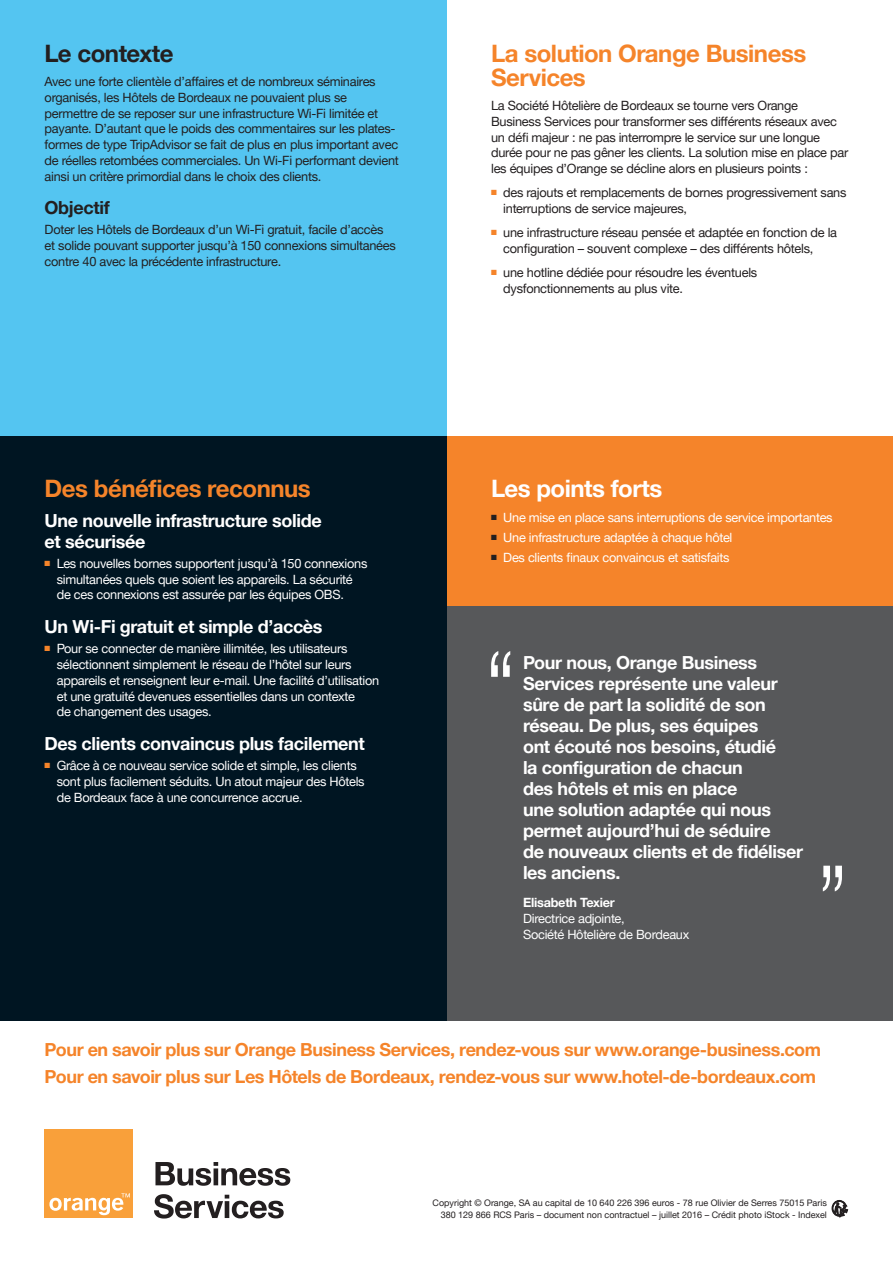
<style>
.page{position:relative;width:893px;height:1263px;background:#fff}
.page>*{position:absolute;margin:0;border:0;box-sizing:border-box;transform-origin:0 0}
.t1{font:700 24px/24px "Helvetica Neue";letter-spacing:-.02em;color:#f5842a}
.t2{font:700 24px "Helvetica Neue";letter-spacing:-.02em;color:#fff}
.t3{font:700 24px "Helvetica Neue";letter-spacing:-.02em;color:#231f20}
.t4{font:700 18px/21px "Helvetica Neue";letter-spacing:-.02em;color:#fff}
.t5{font:700 18px/26.7px "Helvetica Neue";letter-spacing:-.02em;color:#f5842a}
.t6{font:700 18px "Helvetica Neue";letter-spacing:-.02em;color:#231f20}
.t7{font:12.75px/15.8px "Helvetica Neue";letter-spacing:-.02em;color:#231f20}
.t8{font:12.75px/15.8px "Helvetica Neue";letter-spacing:-.02em;color:#fff}
.t9{font:700 12.75px "Helvetica Neue";letter-spacing:-.02em;color:#fff}
.t10{font:9px/12px "Helvetica Neue";color:#231f20;text-align:right}
.s1{color:#f5842a}
.s2{color:#231f20}
</style>
<div class="page">
<div style="left:446px;top:436px;width:447px;height:170px;background:#f5842a"></div>
<div style="left:446px;top:606px;width:447px;height:414px;background:#57585a"></div>
<div style="left:0;top:0;width:446px;height:510px;background:#54c5f1"></div>
<div style="left:0;top:436px;width:446px;height:584px;background:#001522"></div>
<div style="left:45px;top:1129px;width:88px;height:89px;background:#f9a03a"></div>
<svg style="left:49px;top:1193px;width:81px;height:22px"></svg>
<svg style="left:155px;top:1162px;width:135px;height:24px"></svg>
<svg style="left:154px;top:1194px;width:130px;height:24px"></svg>
<svg style="left:491px;top:651px;width:19px;height:26px"></svg>
<svg style="left:823px;top:866px;width:19px;height:25px"></svg>
<svg style="left:831px;top:1200px;width:17px;height:18px"></svg>
<h1 class="t3" style="left:45px;top:38px;width:130px">Le contexte</h1>
<p class="t7" style="left:45px;top:74px;width:356px">Avec une forte clientèle d’affaires et de nombreux séminaires organisés, les Hôtels de Bordeaux ne pouvaient plus se permettre de se reposer sur une infrastructure Wi-Fi limitée et payante. D’autant que le poids des commentaires sur les plates&shy;formes de type TripAdvisor se fait de plus en plus important avec de réelles retombées commerciales. Un Wi-Fi performant devient ainsi un critère primordial dans le choix des clients.</p>
<h2 class="t6" style="left:45px;top:197px;width:67px">Objectif</h2>
<p class="t7" style="left:45px;top:222px;width:353px">Doter les Hôtels de Bordeaux d’un Wi-Fi gratuit, facile d’accès et solide pouvant supporter jusqu’à 150 connexions simultanées contre 40 avec la précédente infrastructure.</p>
<h1 class="t1" style="left:45px;top:477px;width:268px">Des bénéfices reconnus</h1>
<h2 class="t4" style="left:45px;top:510px;width:279px">Une nouvelle infrastructure solide et sécurisée</h2>
<p class="t8" style="left:57px;top:555px;width:312px;text-indent:-12px"><span class="s1">■</span> Les nouvelles bornes supportent jusqu’à 150 connexions simultanées quels que soient les appareils. La sécurité de ces connexions est assurée par les équipes OBS.</p>
<h2 class="t4" style="left:45px;top:616px;width:279px">Un Wi-Fi gratuit et simple d’accès</h2>
<p class="t8" style="left:57px;top:641px;width:324px;text-indent:-12px"><span class="s1">■</span> Pour se connecter de manière illimitée, les utilisateurs sélectionnent simplement le réseau de l’hôtel sur leurs appareils et renseignent leur e-mail. Une facilité d’utilisation et une gratuité devenues essentielles dans un contexte<br>de changement des usages.</p>
<h2 class="t4" style="left:45px;top:733px;width:322px">Des clients convaincus plus facilement</h2>
<p class="t8" style="left:57px;top:757px;width:309px;text-indent:-12px"><span class="s1">■</span> Grâce à ce nouveau service solide et simple, les clients sont plus facilement séduits. Un atout majeur des Hôtels de Bordeaux face à une concurrence accrue.</p>
<h1 class="t1" style="left:491px;top:41px;width:317px">La solution Orange Business<br>Services</h1>
<p class="t7" style="left:491px;top:98px;width:359px">La Société Hôtelière de Bordeaux se tourne vers Orange Business Services pour transformer ses différents réseaux avec un défi majeur : ne pas interrompre le service sur une longue durée pour ne pas gêner les clients. La solution mise en place par les équipes d’Orange se décline alors en plusieurs points :</p>
<p class="t7" style="left:503px;top:185px;width:345px;text-indent:-12px"><span class="s1">■</span> des rajouts et remplacements de bornes progressivement sans interruptions de service majeures,</p>
<p class="t7" style="left:503px;top:225px;width:335px;text-indent:-12px"><span class="s1">■</span> une infrastructure réseau pensée et adaptée en fonction de la configuration – souvent complexe – des différents hôtels,</p>
<p class="t7" style="left:503px;top:265px;width:255px;text-indent:-12px"><span class="s1">■</span> une hotline dédiée pour résoudre les éventuels dysfonctionnements au plus vite.</p>
<h1 class="t2" style="left:491px;top:474px;width:173px">Les points forts</h1>
<p class="t8" style="left:491px;top:509px;width:343px"><span class="s2">■</span> Une mise en place sans interruptions de service importantes</p>
<p class="t8" style="left:491px;top:529px;width:243px"><span class="s2">■</span> Une infrastructure adaptée à chaque hôtel</p>
<p class="t8" style="left:491px;top:549px;width:240px"><span class="s2">■</span> Des clients finaux convaincus et satisfaits</p>
<p class="t4" style="left:523px;top:651px;width:282px">Pour nous, Orange Business<br>Services représente une valeur sûre de part la solidité de son réseau. De plus, ses équipes<br>ont écouté nos besoins, étudié<br>la configuration de chacun<br>des hôtels et mis en place<br>une solution adaptée qui nous permet aujourd’hui de séduire<br>de nouveaux clients et de fidéliser les anciens.</p>
<p class="t9" style="left:523px;top:895px;width:93px">Elisabeth Texier</p>
<p class="t8" style="left:523px;top:910px;width:168px">Directrice adjointe,<br>Société Hôtelière de Bordeaux</p>
<h2 class="t5" style="left:45px;top:1036px;width:778px">Pour en savoir plus sur Orange Business Services, rendez-vous sur www.orange-business.com<br>Pour en savoir plus sur Les Hôtels de Bordeaux, rendez-vous sur www.hotel-de-bordeaux.com</h2>
<p class="t10" style="left:432px;top:1197px;width:396px">Copyright © Orange, SA au capital de 10 640 226 396 euros - 78 rue Olivier de Serres 75015 Paris<br>380 129 866 RCS Paris – document non contractuel – juillet 2016 – Crédit photo iStock - Indexel</p>
</div>
